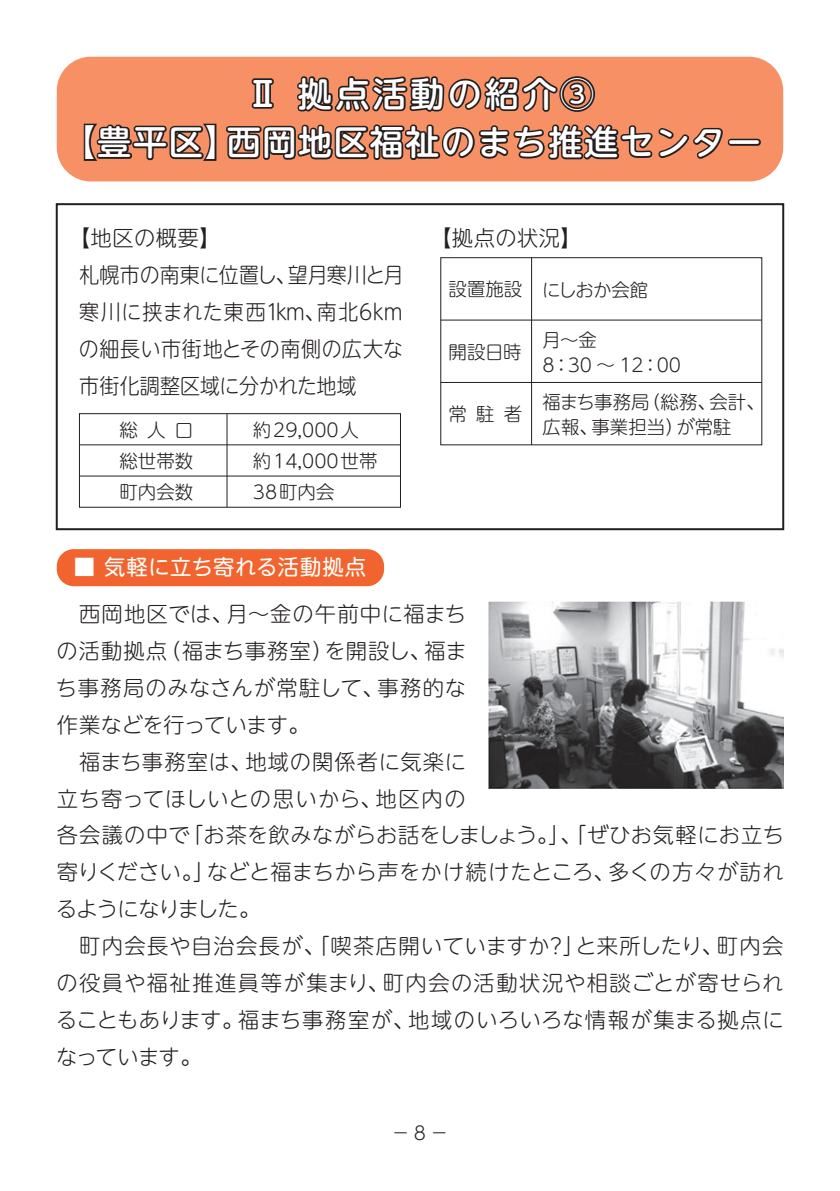
<style>
.page{position:relative;width:840px;height:1191px;background:#fff}
.page>*{position:absolute;margin:0;border:0;box-sizing:border-box;transform-origin:0 0}
.t1{font:500 34px/48.2px "UD Shin M Go Pro";letter-spacing:.05em;color:#fff;text-align:center}
.t2{font:300 21.2px/36.8px "UD Shin M Go Pro";letter-spacing:.025em;color:#231f20}
.t3{font:21.2px "UD Shin M Go Pro";letter-spacing:.025em;color:#fff}
.t4{font:300 18.4px/25.6px "UD Shin M Go Pro";color:#231f20}
</style>
<div class="page">
<div style="left:56px;top:203px;width:727px;height:327px;border:2px solid #231f20"></div>
<div style="left:57px;top:57px;width:725px;height:124px;background:#f79165;border-radius:34px"></div>
<svg style="left:83px;top:123px;width:134px;height:38px"></svg>
<svg style="left:226px;top:76px;width:497px;height:84px"></svg>
<div style="left:727px;top:139px;width:33px;height:7px;border:3px solid #231f20;border-radius:2px"></div>
<div style="left:57px;top:549px;width:327px;height:37px;background:#f2642f;border-radius:17px"></div>
<div style="left:79px;top:413px;width:321px;height:94px;border:1px solid #231f20"></div>
<hr style="left:79px;top:444px;width:321px;height:1px;background:#231f20">
<hr style="left:79px;top:476px;width:321px;height:1px;background:#231f20">
<hr style="left:226px;top:414px;width:1px;height:93px;background:#231f20">
<div style="left:440px;top:257px;width:321px;height:188px;border:1px solid #231f20"></div>
<hr style="left:440px;top:320px;width:321px;height:1px;background:#231f20">
<hr style="left:440px;top:382px;width:321px;height:1px;background:#231f20">
<hr style="left:531px;top:258px;width:1px;height:187px;background:#231f20">
<img style="left:488px;top:601px;width:294px;height:187px">
<p class="t1" style="left:61px;top:68px;width:701px">Ⅱ 拠点活動の紹介③<br>【豊平区】西岡地区福祉のまち推進センター</p>
<p class="t2" style="left:79px;top:219px;width:326px;text-indent:-10px">【地区の概要】<br>札幌市の南東に位置し、望月寒川と月寒川に挟まれた東西１ｋｍ、南北６kmの細長い市街地とその南側の広大な市街化調整区域に分かれた地域</p>
<p class="t4" style="left:119px;top:416px;width:75px">総人口</p>
<p class="t4" style="left:253px;top:416px;width:107px">約29,000人</p>
<p class="t4" style="left:119px;top:447px;width:75px">総世帯数</p>
<p class="t4" style="left:253px;top:447px;width:126px">約14,000世帯</p>
<p class="t4" style="left:119px;top:478px;width:75px">町内会数</p>
<p class="t4" style="left:253px;top:478px;width:83px">38町内会</p>
<p class="t3" style="left:74px;top:550px;width:293px">■ 気軽に立ち寄れる活動拠点</p>
<p class="t2" style="left:430px;top:219px;width:153px">【拠点の状況】</p>
<p class="t4" style="left:448px;top:276px;width:75px">設置施設</p>
<p class="t4" style="left:448px;top:338px;width:74px">開設日時</p>
<p class="t4" style="left:448px;top:400px;width:75px">常駐者</p>
<p class="t4" style="left:542px;top:276px;width:108px">にしおか会館</p>
<p class="t4" style="left:542px;top:326px;width:140px">月～金<br>8：30 ～ 12：00</p>
<p class="t4" style="left:542px;top:388px;width:223px">福まち事務局（総務、会計、広報、事業担当）が常駐</p>
<p class="t2" style="left:56px;top:595px;width:729px">　西岡地区では、月～金の午前中に福まち<br>の活動拠点（福まち事務室）を開設し、福ま<br>ち事務局のみなさんが常駐して、事務的な<br>作業などを行っています。<br>　福まち事務室は、地域の関係者に気楽に<br>立ち寄ってほしいとの思いから、地区内の<br>各会議の中で「お茶を飲みながらお話をしましょう。」、「ぜひお気軽にお立ち寄りください。」などと福まちから声をかけ続けたところ、多くの方々が訪れるようになりました。<br>　町内会長や自治会長が、「喫茶店開いていますか？」と来所したり、町内会の役員や福祉推進員等が集まり、町内会の活動状況や相談ごとが寄せられることもあります。福まち事務室が、地域のいろいろな情報が集まる拠点になっています。</p>
<p class="t4" style="left:391px;top:1119px;width:58px">－ 8 －</p>
</div>
